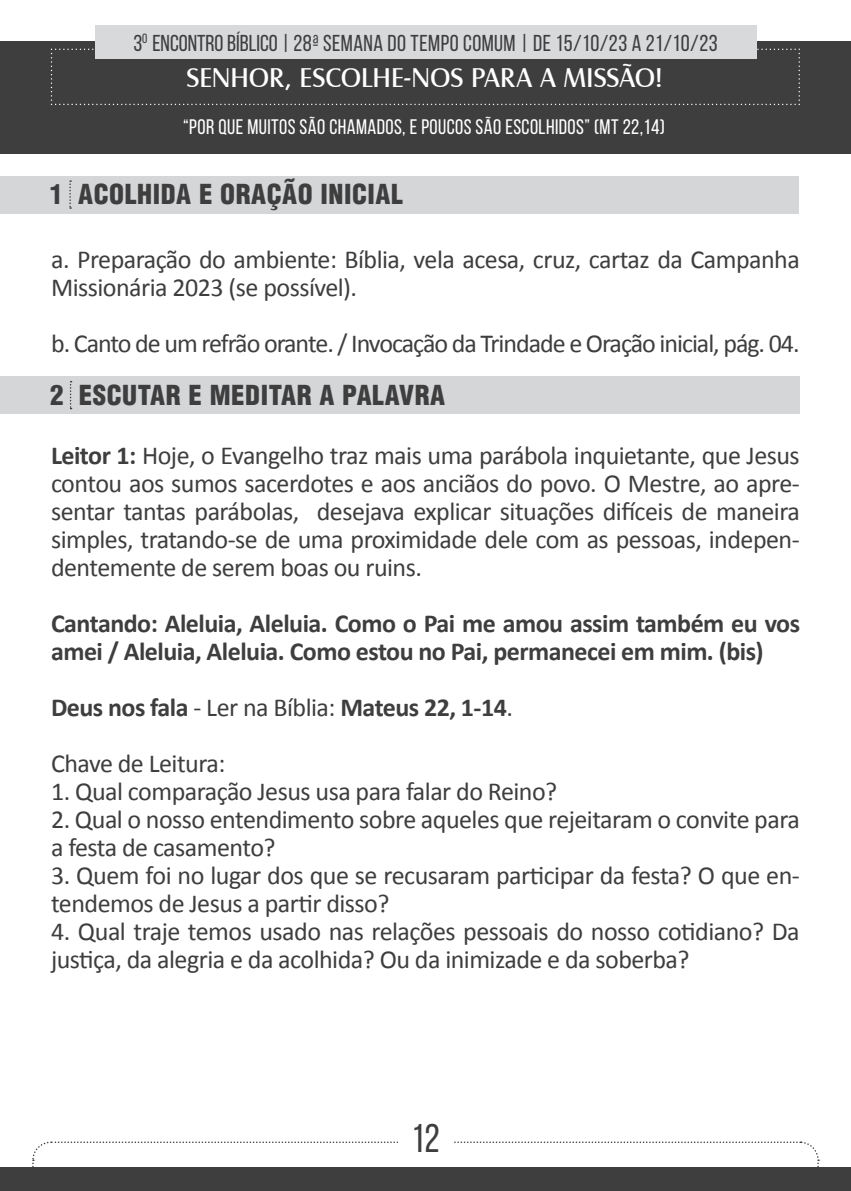
<style>
.page{position:relative;width:851px;height:1191px;background:#fff}
.page>*{position:absolute;margin:0;border:0;box-sizing:border-box;transform-origin:0 0}
.t1{font:40px "Bebas Neue";color:#3e3e3f}
.t2{font:28px "Castle T";color:#fff}
.t3{font:900 condensed 26.8px "Helvetica";letter-spacing:.02em;color:#3e3e3f}
.t4{font:26px/28px "Calibri";letter-spacing:-.02em;color:#3e3e3f}
.t5{font:700 26px/28px "Calibri";letter-spacing:-.02em;color:#3e3e3f}
.t6{font:26px "Calibri";letter-spacing:-.04em;color:#3e3e3f}
.t7{font:23px "Bebas Neue";letter-spacing:.02em;color:#3e3e3f}
.t8{font:21px "Bebas Neue";letter-spacing:.02em;color:#fff}
.s1{font-weight:700}
</style>
<div class="page">
<svg style="left:32px;top:1141px;width:787px;height:25px"></svg>
<div style="left:398px;top:1111px;width:55px;height:55px;background:#fff;border-radius:50%"></div>
<div style="left:0;top:1166px;width:850px;height:25px;background:#3e3e3f"></div>
<div style="left:0;top:41px;width:850px;height:112px;background:#3e3e3f"></div>
<svg style="left:51px;top:49px;width:748px;height:56px"></svg>
<div style="left:94px;top:26px;width:662px;height:33px;background:#d8d9db"></div>
<div style="left:0;top:176px;width:798px;height:38px;background:#d5d6d8"></div>
<svg style="left:69px;top:180px;width:2px;height:29px"></svg>
<div style="left:0;top:376px;width:799px;height:38px;background:#d5d6d8"></div>
<svg style="left:70px;top:381px;width:2px;height:28px"></svg>
<p class="t7" style="left:133px;top:31px;width:585px">3<sup>O</sup> ENCONTRO BÍBLICO | 28ª SEMANA DO TEMPO COMUM | DE 15/10/23 A 21/10/23</p>
<p class="t2" style="left:186px;top:62px;width:477px">SENHOR, ESCOLHE-NOS PARA A MISSÃO!</p>
<p class="t8" style="left:183px;top:116px;width:483px">“POR QUE MUITOS SÃO CHAMADOS, E POUCOS SÃO ESCOLHIDOS” (MT 22,14)</p>
<p class="t3" style="left:50px;top:178px;width:354px">1 ACOLHIDA E ORAÇÃO INICIAL</p>
<p class="t4" style="left:51px;top:245px;width:750px">a. Preparação do ambiente: Bíblia, vela acesa, cruz, cartaz da Campanha<br>Missionária 2023 (se possível).</p>
<p class="t6" style="left:51px;top:326px;width:750px">b. Canto de um refrão orante. / Invocação da Trindade e Oração inicial, pág. 04.</p>
<p class="t3" style="left:50px;top:378px;width:396px">2 ESCUTAR E MEDITAR A PALAVRA</p>
<p class="t4" style="left:51px;top:441px;width:750px;text-align:justify"><span class="s1">Leitor 1:</span> Hoje, o Evangelho traz mais uma parábola inquietante, que Jesus contou aos sumos sacerdotes e aos anciãos do povo. O Mestre, ao apre&shy;sentar tantas parábolas, desejava explicar situações difíceis de maneira simples, tratando-se de uma proximidade dele com as pessoas, indepen&shy;dentemente de serem boas ou ruins.</p>
<p class="t5" style="left:51px;top:609px;width:750px">Cantando: Aleluia, Aleluia. Como o Pai me amou assim também eu vos amei / Aleluia, Aleluia. Como estou no Pai, permanecei em mim. (bis)</p>
<p class="t4" style="left:51px;top:679px;width:463px;line-height:56px"><span class="s1">Deus nos fala</span> - Ler na Bíblia: <span class="s1">Mateus 22, 1-14</span>.<br>Chave de Leitura:</p>
<p class="t4" style="left:51px;top:777px;width:507px">1. Qual comparação Jesus usa para falar do Reino?</p>
<p class="t4" style="left:51px;top:805px;width:750px">2. Qual o nosso entendimento sobre aqueles que rejeitaram o convite para a festa de casamento?</p>
<p class="t4" style="left:51px;top:861px;width:750px">3. Quem foi no lugar dos que se recusaram participar da festa? O que en&shy;tendemos de Jesus a partir disso?</p>
<p class="t4" style="left:51px;top:917px;width:750px">4. Qual traje temos usado nas relações pessoais do nosso cotidiano? Da justiça, da alegria e da acolhida? Ou da inimizade e da soberba?</p>
<h1 class="t1" style="left:411px;top:1116px;width:30px">12</h1>
</div>
